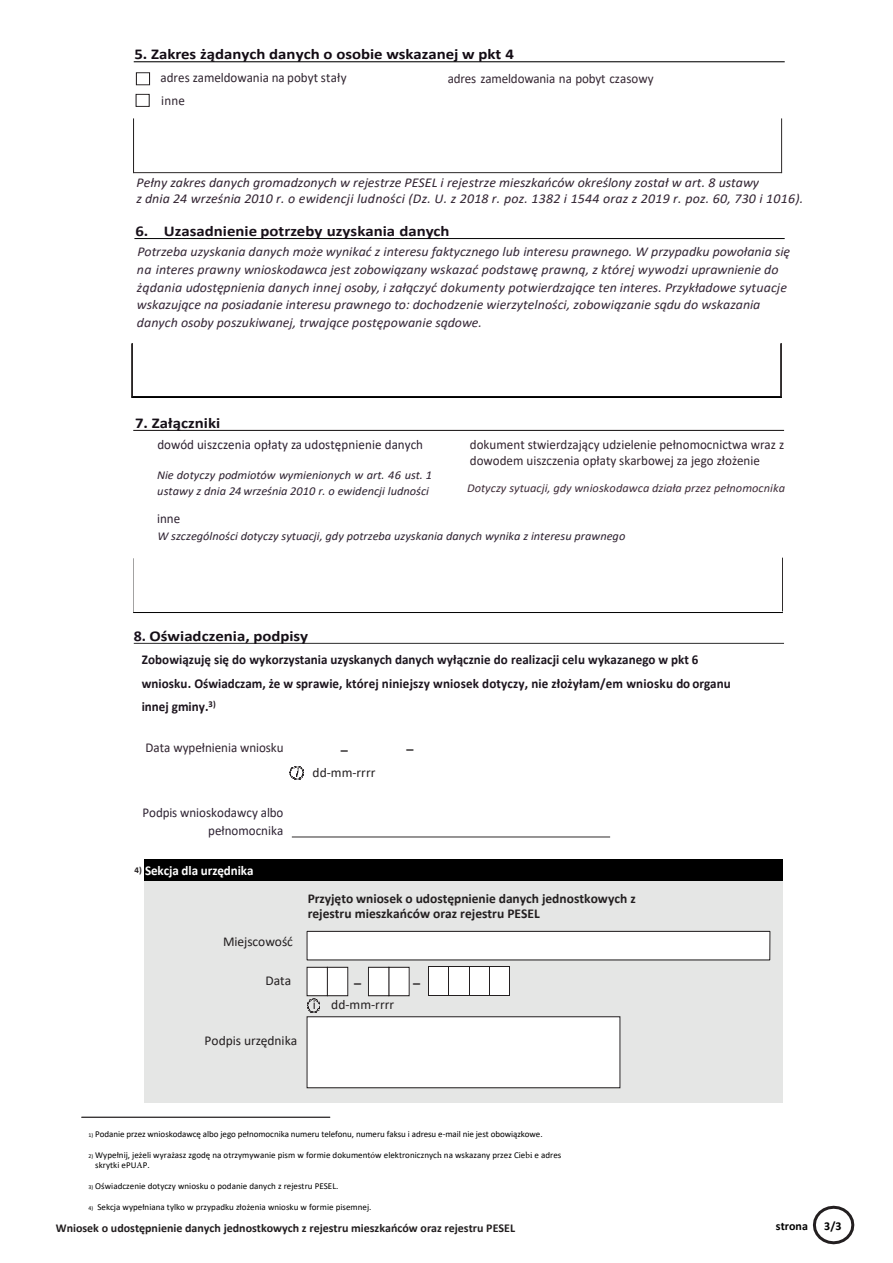
<style>
.page{position:relative;width:893px;height:1263px;background:#fff}
.page>*{position:absolute;margin:0;border:0;box-sizing:border-box;transform-origin:0 0}
.t1{font:700 15px "Calibri";color:#130c14;scale:1.12 1}
.t2{font:700 15px "Calibri";color:#19111a;scale:1.12 1}
.t3{font:700 15px "Calibri";color:#150f16;scale:1.12 1}
.t4{font:700 15px "Calibri";letter-spacing:.005em;color:#161018;scale:1.12 1}
.t5{font:700 14.25px "Calibri";color:#231f20}
.t6{font:italic 13.5px/17.7px "Calibri";color:#362837}
.t7{font:700 13.5px/23.5px "Calibri";letter-spacing:.005em;color:#1c151e}
.t8{font:italic 13.5px/16.2px "Calibri";letter-spacing:.005em;color:#322432}
.t9{font:13.5px/16.2px "Calibri";color:#32242f}
.t10{font:700 13.5px/15.3px "Calibri";color:#231f20}
.t11{font:13.5px "Calibri";letter-spacing:-.005em;color:#231f20}
.t12{font:13.5px "Calibri";letter-spacing:.005em;color:#2d2130}
.t13{font:13.5px/17.9px "Calibri";color:#2e2333;text-align:right}
.t14{font:13.5px "Calibri";color:#302530}
.t15{font:13.5px "Calibri";letter-spacing:-.015em;color:#352733}
.t16{font:13.5px "Calibri";color:#312430}
.t17{font:700 13.5px "Calibri";letter-spacing:-.005em;color:#fff}
.t18{font:italic 12px/15.5px "Calibri";color:#2d2130}
.t19{font:700 12px "Calibri";color:#221e1f}
.t20{font:italic 12px "Calibri";letter-spacing:.005em;color:#3f2d39}
.t21{font:700 12px "Calibri";color:#000}
.t22{font:9px/10.8px "Calibri";letter-spacing:.005em;color:#000}
.t23{font:700 8.85px "Calibri";color:#231f20}
.s1{font-style:inherit}
.s2{color:#18101c}
.s3{color:#1c141d}
.s4{font-size:5.85px}
.s5{font-family:"Minion Pro"}
</style>
<div class="page">
<hr style="left:133px;top:118px;width:1px;height:55px;background:#201c1c">
<hr style="left:781px;top:118px;width:1px;height:55px;background:#2c2828">
<hr style="left:133px;top:172px;width:649px;height:1px;background:#2c2828">
<hr style="left:132px;top:344px;width:1px;height:53px;background:#282424">
<hr style="left:781px;top:344px;width:1px;height:53px;background:#302c2c">
<hr style="left:132px;top:397px;width:650px;height:1px;background:#000">
<hr style="left:134px;top:62px;width:651px;height:1px;background:#000">
<hr style="left:134px;top:238px;width:651px;height:1px;background:#000">
<hr style="left:133px;top:430px;width:651px;height:1px;background:#1c1818">
<hr style="left:134px;top:643px;width:650px;height:1px;background:#2c2c2c">
<hr style="left:292px;top:836px;width:318px;height:1px;background:#302c2c">
<div style="left:136px;top:73px;width:14px;height:12px;border:1px solid #231f20"></div>
<div style="left:136px;top:94px;width:13px;height:13px;border:1px solid #231f20"></div>
<svg style="left:290px;top:766px;width:14px;height:14px"></svg>
<svg style="left:812px;top:1205px;width:43px;height:40px"></svg>
<hr style="left:82px;top:1117px;width:248px;height:1px;background:#231f20">
<hr style="left:133px;top:558px;width:1px;height:54px;background:#282424">
<hr style="left:782px;top:558px;width:1px;height:53px;background:#302c2c">
<hr style="left:133px;top:612px;width:650px;height:1px;background:#000">
<div style="left:144px;top:881px;width:639px;height:221px;background:#e5e6e5"></div>
<div style="left:307px;top:931px;width:463px;height:29px;background:#fff"></div>
<div style="left:307px;top:931px;width:463px;height:29px;border:1px solid #231f20"></div>
<div style="left:307px;top:967px;width:20px;height:29px;background:#fff"></div>
<div style="left:307px;top:967px;width:21px;height:29px;border:1px solid #231f20"></div>
<div style="left:327px;top:967px;width:21px;height:29px;background:#fff"></div>
<div style="left:327px;top:967px;width:21px;height:29px;border:1px solid #231f20"></div>
<div style="left:389px;top:967px;width:20px;height:29px;background:#fff"></div>
<div style="left:389px;top:967px;width:20px;height:29px;border:1px solid #231f20"></div>
<div style="left:368px;top:967px;width:21px;height:29px;background:#fff"></div>
<div style="left:368px;top:967px;width:21px;height:29px;border:1px solid #231f20"></div>
<svg style="left:307px;top:999px;width:13px;height:14px"></svg>
<div style="left:307px;top:1017px;width:313px;height:71px;background:#fff"></div>
<div style="left:307px;top:1016px;width:313px;height:72px;border:1px solid #231f20"></div>
<div style="left:144px;top:860px;width:639px;height:21px;background:#000"></div>
<svg style="left:428px;top:967px;width:82px;height:29px;background:#eaeaea"></svg>
<h2 class="t1" style="left:134px;top:43px;width:340px">5. Zakres żądanych danych o osobie wskazanej w pkt 4</h2>
<p class="t14" style="left:161px;top:69px;width:188px">adres zameldowania na pobyt stały</p>
<p class="t15" style="left:448px;top:69px;width:207px">adres zameldowania na pobyt czasowy</p>
<p class="t14" style="left:161px;top:91px;width:25px">inne</p>
<p class="t8" style="left:136px;top:173px;width:668px">Pełny zakres danych gromadzonych w rejestrze PESEL i rejestrze mieszkańców określony został w art. 8 ustawy<br>z dnia 24 września 2010 r. o ewidencji ludności (Dz. U. z 2018 r. poz. 1382 i 1544 oraz z 2019 r. poz. 60, 730 i 1016).</p>
<p class="t2" style="left:135px;top:220px;width:282px">6. Uzasadnienie potrzeby uzyskania danych</p>
<p class="t6" style="left:137px;top:242px;width:655px">Potrzeba uzyskania danych może wynikać z interesu faktycznego lub interesu prawnego. W przypadku pow<span class="s1">oła</span>nia się na interes prawny wnioskodawca jest zobowiązany wskazać podstawę prawną, z której wywodzi uprawnienie do żądania udostępnienia danych innej osoby, i załączyć dokumenty potwierdzające ten interes. Przykładowe sytuacje wskazujące na posiadanie interesu prawnego to: dochodzenie wierzytelności, zobowiązanie sądu do wskazania danych osoby poszukiwanej, trwające postępowanie sądowe.</p>
<h2 class="t4" style="left:135px;top:412px;width:78px">7. Załączniki</h2>
<p class="t9" style="left:470px;top:436px;width:316px">dokument stwierdzający udzielenie pełnomocnictwa wraz z dowodem uiszczenia opłaty skarbowej za jego złożenie</p>
<p class="t20" style="left:467px;top:479px;width:320px">Dotyczy sytuacji, gdy wnioskodawca działa przez pełnomocnika</p>
<p class="t12" style="left:157px;top:435px;width:267px">dowód uiszczenia opłaty za udostępnienie danych</p>
<p class="t18" style="left:157px;top:467px;width:276px">Nie dotyczy podmiotów wymienionych w art. 46 ust. 1 ustawy z dnia 24 września 2010 r. o ewidencji ludności</p>
<p class="t12" style="left:157px;top:509px;width:25px">inne</p>
<p class="t18" style="left:157px;top:527px;width:469px">W szczególności dotyczy sytuacji, gdy potrzeba uzyskania danych wynika z interesu prawnego</p>
<h2 class="t3" style="left:134px;top:625px;width:157px"><span class="s2">8.</span> Oświadczenia, podpisy</h2>
<p class="t7" style="left:142px;top:648px;width:590px">Zobowiązuję się do wykorzystania uzyskanych danych wyłącznie do realizacji celu wykazan<span class="s1">ego</span> w pkt 6 wniosku. <span class="s3">Oś</span><span class="s3">wia</span><span class="s3">dczam</span><span class="s3">, że w s</span><span class="s3">prawie, której niniejszy wniosek dotyczy, nie zło</span><span class="s3">żył</span><span class="s3">am/em wniosku do organu innej gminy.</span><sup>3)</sup></p>
<p class="t16" style="left:146px;top:738px;width:139px">Data wypełnienia wniosku</p>
<p class="t5" style="left:406px;top:739px;width:9px">–</p>
<p class="t5" style="left:341px;top:740px;width:9px">–</p>
<p class="t13" style="left:143px;top:803px;width:142px">Podpis wnioskodawcy albo pełnomocnika</p>
<p class="t17" style="left:145px;top:861px;width:110px">Sekcja dla urzędnika</p>
<p class="t23" style="left:135px;top:863px;width:9px">4)</p>
<p class="t11" style="left:223px;top:932px;width:71px">Miejscowość</p>
<p class="t11" style="left:265px;top:971px;width:27px">Data</p>
<p class="t11" style="left:205px;top:1031px;width:94px">Podpis urzędnika</p>
<p class="t11" style="left:312px;top:763px;width:65px">dd-mm-rrrr</p>
<p class="t10" style="left:308px;top:890px;width:330px">Przyjęto wniosek o udostępnienie danych jednostkowych z rejestru mieszkańców oraz rejestru PESEL</p>
<p class="t5" style="left:354px;top:973px;width:9px">–</p>
<p class="t11" style="left:313px;top:995px;width:83px">i dd-mm-rrrr</p>
<p class="t5" style="left:413px;top:973px;width:9px">–</p>
<p class="t22" style="left:89px;top:1128px;width:455px"><span class="s4">1)</span> Podanie przez wnioskodawcę albo jego pełnomocnika numeru telefonu, numeru faksu i adresu e-mail nie jest obowiązkowe.</p>
<p class="t22" style="left:95px;top:1149px;width:468px;text-indent:-7px"><span class="s4">2)</span> Wypełnij, jeżeli wyrażasz zgodę na otrzymywanie pism w formie dokument<span class="s5">ó</span>w elektronicznyc<span class="s5">h</span> na wskazany przez Cie<span class="s5">bi</span> e adres skrytki ePU<span class="s5">A</span>P.</p>
<p class="t22" style="left:89px;top:1180px;width:251px"><span class="s4">3)</span> Oświadczenie dotyczy wniosku o podanie danych z rejestru PESEL.</p>
<p class="t22" style="left:89px;top:1201px;width:284px"><span class="s4">4)</span> Sekcja wypełniana tylko w przypadku złożenia wniosku w formie pisemnej.</p>
<p class="t19" style="left:56px;top:1219px;width:461px">Wniosek o udostępni<span class="s1">e</span>nie danych jednostkowych z rejestru mieszkańców oraz rejestru PESEL</p>
<p class="t21" style="left:776px;top:1217px;width:34px">strona</p>
<p class="t21" style="left:824px;top:1217px;width:19px">3/3</p>
</div>
